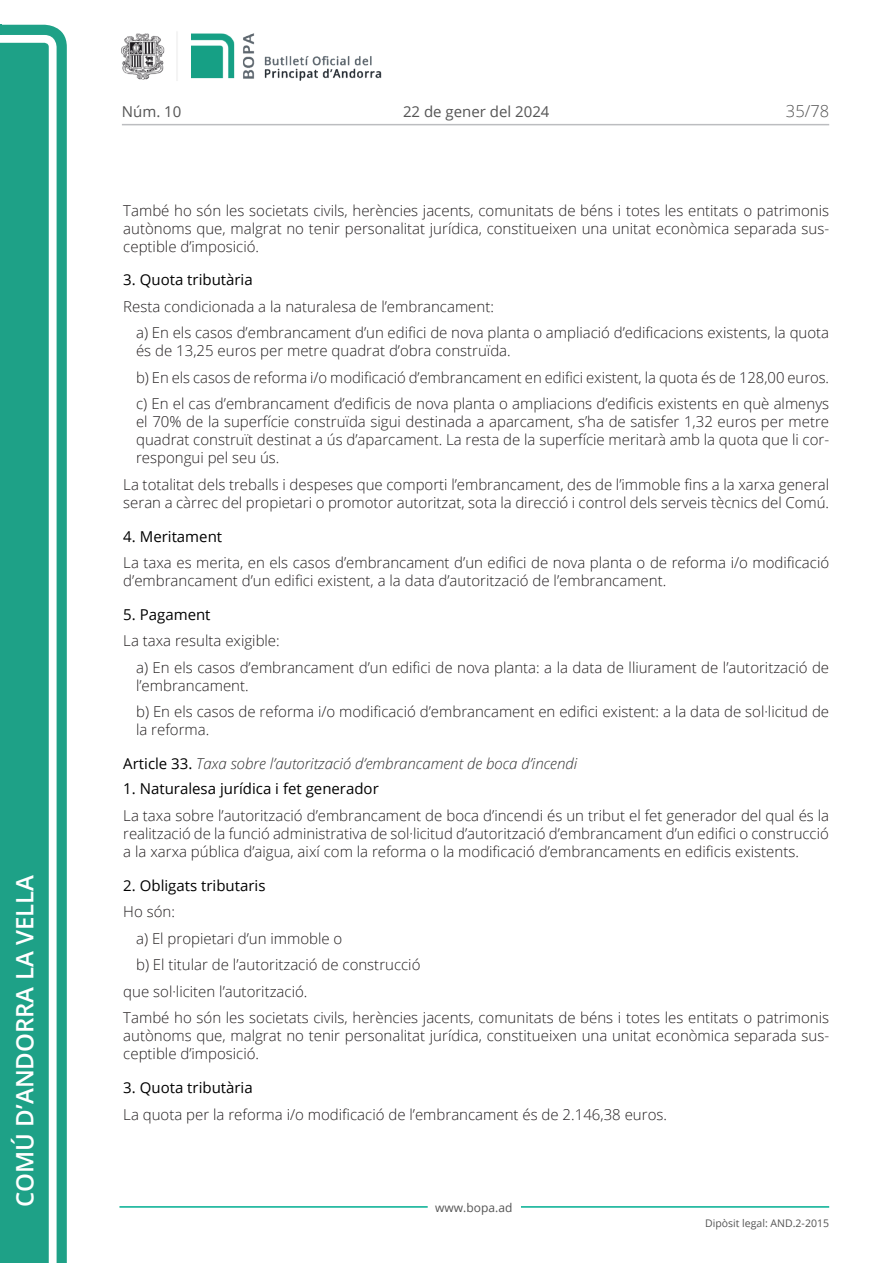
<style>
.page{position:relative;width:893px;height:1263px;background:#fff}
.page>*{position:absolute;margin:0;border:0;box-sizing:border-box;transform-origin:0 0}
.t1{font:600 24px "Open Sans";color:#fff}
.t2{font:300 16.5px "Open Sans";color:#545454}
.Body_text{font:300 15px/18px "Open Sans";color:#231f20;text-align:justify}
.Body_text_i{font:300 15px/18px "Open Sans";color:#231f20}
.Titol_7_plus{font:15px "Open Sans";color:#000}
.Titol_7{font:italic 300 15px "Open Sans";color:#303030}
.t3{font:15px "Open Sans";color:#545454}
.t4{font:12px "Open Sans";color:#545454}
.t5{font:10.5px "Open Sans";color:#545454}
.s1{font-weight:400;font-style:normal;color:#000}
</style>
<div class="page">
<svg style="left:0;top:25px;width:67px;height:1238px;fill:#1ea187"></svg>
<div style="left:0;top:43px;width:49px;height:1220px;background:#1ea187"></div>
<img style="left:122px;top:32px;width:260px;height:49px">
<hr style="left:119px;top:1206px;width:309px;height:2px;background:#00ae91">
<hr style="left:521px;top:1206px;width:308px;height:2px;background:#00ae91">
<hr style="left:122px;top:124px;width:707px;height:1px;background:#bcbdc0">
<h1 class="t1" style="left:8px;top:1207px;width:331px;rotate:-90deg">Comú d’Andorra la Vella</h1>
<p class="t3" style="left:122px;top:102px;width:61px">Núm. 10</p>
<p class="t3" style="left:403px;top:102px;width:148px">22 de gener del 2024</p>
<p class="t2" style="left:786px;top:100px;width:45px">35/78</p>
<p class="Body_text" style="left:123px;top:201px;width:707px">També ho són les societats civils, herències jacents, comunitats de béns i totes les entitats o patrimonis autònoms que, malgrat no tenir personalitat jurídica, constitueixen una unitat econòmica separada sus&shy;ceptible d’imposició.</p>
<p class="Titol_7_plus" style="left:123px;top:270px;width:131px">3. Quota tributària</p>
<p class="Body_text" style="left:123px;top:297px;width:372px">Resta condicionada a la naturalesa de l’embrancament:</p>
<p class="Body_text_i" style="left:136px;top:323px;width:695px">a) En els casos d’embrancament d’un edifici de nova planta o ampliació d’edificacions existents, la quota és de 13,25 euros per metre quadrat d’obra construïda.</p>
<p class="Body_text_i" style="left:136px;top:368px;width:695px">b) En els casos de reforma i/o modificació d’embrancament en edifici existent, la quota és de 128,00 euros.</p>
<p class="Body_text_i" style="left:136px;top:395px;width:695px;text-align:justify">c) En el cas d’embrancament d’edificis de nova planta o ampliacions d’edificis existents en què almenys el 70% de la superfície construïda sigui destinada a aparcament, s’ha de satisfer 1,32 euros per metre quadrat construït destinat a ús d’aparcament. La resta de la superfície meritarà amb la quota que li cor&shy;respongui pel seu ús.</p>
<p class="Body_text" style="left:123px;top:475px;width:707px">La totalitat dels treballs i despeses que comporti l’embrancament, des de l’immoble fins a la xarxa general seran a càrrec del propietari o promotor autoritzat, sota la direcció i control dels serveis tècnics del Comú.</p>
<p class="Titol_7_plus" style="left:123px;top:526px;width:100px">4. Meritament</p>
<p class="Body_text" style="left:123px;top:553px;width:707px">La taxa es merita, en els casos d’embrancament d’un edifici de nova planta o de reforma i/o modificació d’embrancament d’un edifici existent, a la data d’autorització de l’embrancament.</p>
<p class="Titol_7_plus" style="left:123px;top:604px;width:89px">5. Pagament</p>
<p class="Body_text" style="left:123px;top:632px;width:158px">La taxa resulta exigible:</p>
<p class="Body_text_i" style="left:136px;top:658px;width:695px">a) En els casos d’embrancament d’un edifici de nova planta: a la data de lliurament de l’autorització de l’embrancament.</p>
<p class="Body_text_i" style="left:136px;top:703px;width:695px">b) En els casos de reforma i/o modificació d’embrancament en edifici existent: a la data de sol·licitud de la reforma.</p>
<p class="Titol_7" style="left:123px;top:753px;width:455px"><span class="s1">Article 33.</span> Taxa sobre l’autorització d’embrancament de boca d’incendi</p>
<p class="Titol_7_plus" style="left:123px;top:779px;width:257px">1. Naturalesa jurídica i fet generador</p>
<p class="Body_text" style="left:123px;top:806px;width:707px">La taxa sobre l’autorització d’embrancament de boca d’incendi és un tribut el fet generador del qual és la realització de la funció administrativa de sol·licitud d’autorització d’embrancament d’un edifici o construcció a la xarxa pública d’aigua, així com la reforma o la modificació d’embrancaments en edificis existents.</p>
<p class="Titol_7_plus" style="left:123px;top:875px;width:144px">2. Obligats tributaris</p>
<p class="Body_text" style="left:123px;top:902px;width:53px">Ho són:</p>
<p class="Body_text_i" style="left:136px;top:929px;width:208px">a) El propietari d’un immoble o</p>
<p class="Body_text_i" style="left:136px;top:955px;width:286px">b) El titular de l’autorització de construcció</p>
<p class="Body_text" style="left:123px;top:982px;width:186px">que sol·liciten l’autorització.</p>
<p class="Body_text" style="left:123px;top:1008px;width:707px">També ho són les societats civils, herències jacents, comunitats de béns i totes les entitats o patrimonis autònoms que, malgrat no tenir personalitat jurídica, constitueixen una unitat econòmica separada sus&shy;ceptible d’imposició.</p>
<p class="Titol_7_plus" style="left:123px;top:1077px;width:131px">3. Quota tributària</p>
<p class="Body_text" style="left:123px;top:1105px;width:545px">La quota per la reforma i/o modificació de l’embrancament és de 2.146,38 euros.</p>
<p class="t4" style="left:435px;top:1199px;width:79px">www.bopa.ad</p>
<p class="t5" style="left:705px;top:1216px;width:125px">Dipòsit legal: AND.2-2015</p>
</div>
